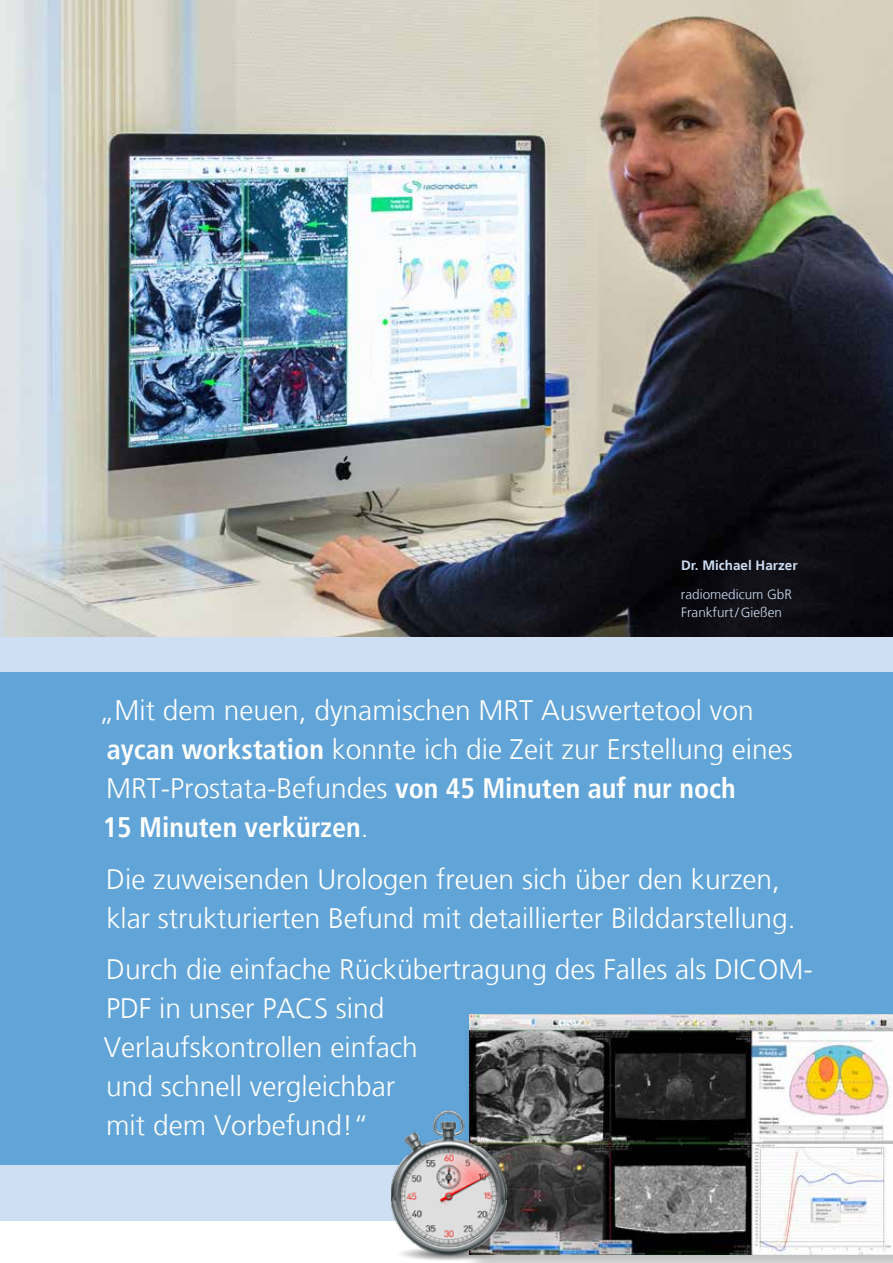
<style>
.page{position:relative;width:893px;height:1263px;background:#fff}
.page>*{position:absolute;margin:0;border:0;box-sizing:border-box;transform-origin:0 0}
.t1{font:300 28.2px/39px "Frutiger";color:#fff}
.t2{font:300 13.5px/18px "Frutiger";color:#cedef3}
.t3{font:700 13.5px "Frutiger";color:#cedef3}
.s1{font-weight:700;font-stretch:condensed}
</style>
<div class="page">
<img style="left:0;top:0;width:893px;height:638px">
<div style="left:0;top:638px;width:893px;height:34px;background:#cedef3"></div>
<div style="left:0;top:672px;width:893px;height:493px;background:#61a4d7"></div>
<div style="left:0;top:1165px;width:893px;height:55px;background:#cedef3"></div>
<div style="left:462px;top:1011px;width:431px;height:252px;background:#000;opacity:.25"></div>
<img style="left:470px;top:1015px;width:423px;height:240px">
<img style="left:391px;top:1109px;width:115px;height:154px">
<p class="t3" style="left:681px;top:557px;width:118px">Dr. Michael Harzer</p>
<p class="t2" style="left:681px;top:585px;width:113px">radiomedicum GbR<br>Frankfurt/Gießen</p>
<p class="t1" style="left:99px;top:691px;width:695px">„Mit dem neuen, dynamischen MRT Auswertetool von <span class="s1">aycan workstation</span> konnte ich die Zeit zur Erstellung eines MRT-Prostata-Befundes <span class="s1">von 45 Minuten auf nur noch<br>15 Minuten verkürzen</span>.</p>
<p class="t1" style="left:106px;top:860px;width:691px">Die zuweisenden Urologen freuen sich über den kurzen, klar strukturierten Befund mit detaillierter Bilddarstellung.</p>
<p class="t1" style="left:104px;top:950px;width:710px">Durch die einfache Rückübertragung des Falles als DICOM-<br>PDF in unser PACS sind<br>Verlaufskontrollen einfach<br>und schnell vergleichbar<br>mit dem Vorbefund!“</p>
</div>
